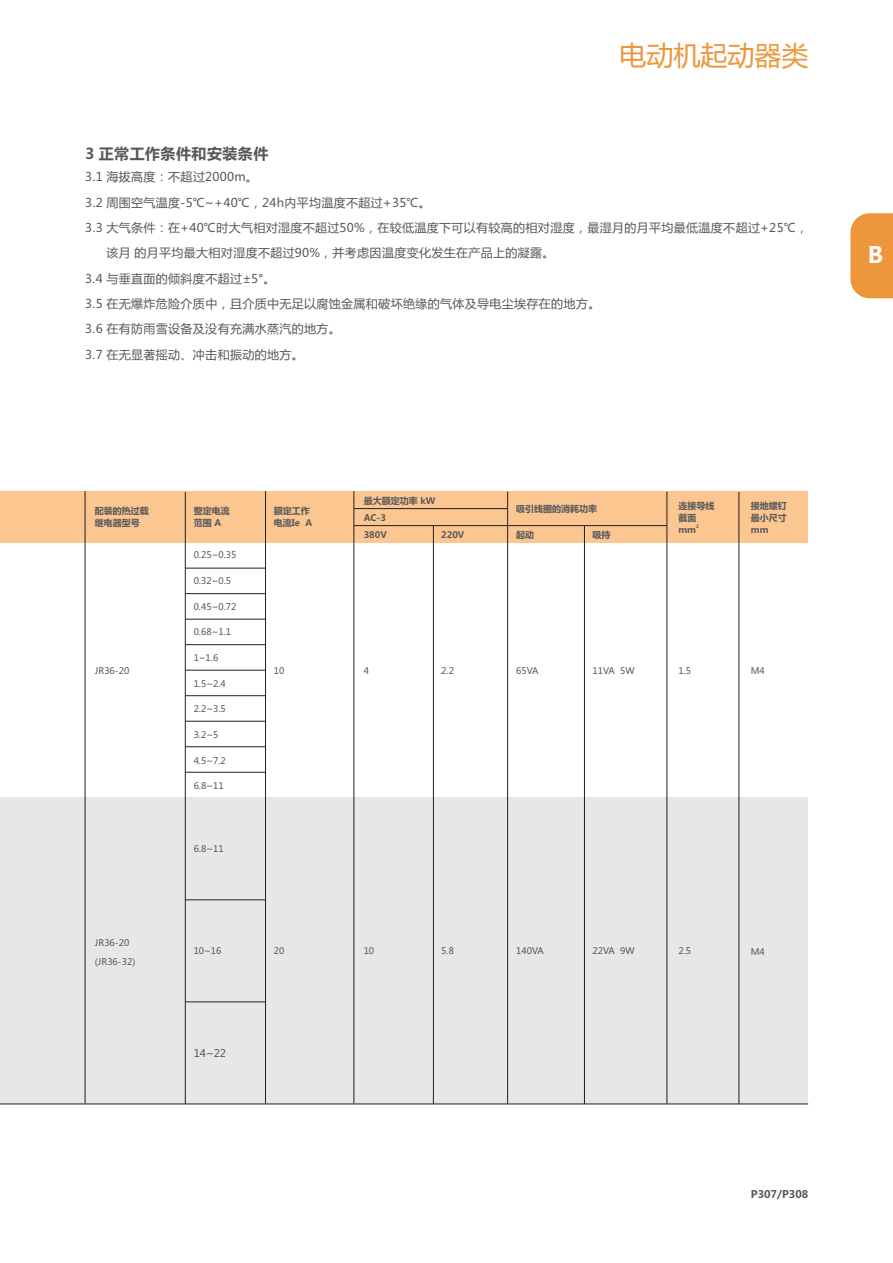
<style>
.page{position:relative;width:893px;height:1263px;background:#fff}
.page>*{position:absolute;margin:0;border:0;box-sizing:border-box;transform-origin:0 0}
.t1{font:27px "Microsoft Ya Hei";color:#ed963b}
.t2{font:700 22.5px "Microsoft Ya Hei";color:#fff}
.t3{font:700 15px "Microsoft Ya Hei";letter-spacing:.03em;color:#57585a}
.t4{font:12px "Microsoft Ya Hei";letter-spacing:.03em;color:#57585a}
.t5{font:700 10.5px "Microsoft Ya Hei";color:#57585a}
.t6{font:10.5px "Microsoft Ya Hei";color:#57585a}
.t7{font:9px/19.2px "Microsoft Ya Hei";color:#57585a}
.t8{font:700 9px/11.9px "Microsoft Ya Hei";color:#57585a}
.t9{font:700 4.5px "Microsoft Ya Hei";color:#57585a}
</style>
<div class="page">
<div style="left:0;top:798px;width:808px;height:306px;background:#e6e7e9"></div>
<div style="left:0;top:491px;width:808px;height:51px;background:#fcc691"></div>
<svg style="left:850px;top:213px;width:43px;height:85px;background:#ed9b46"></svg>
<hr style="left:186px;top:568px;width:80px;height:1px;background:#231f20">
<hr style="left:186px;top:593px;width:80px;height:1px;background:#231f20">
<hr style="left:186px;top:619px;width:80px;height:1px;background:#231f20">
<hr style="left:186px;top:644px;width:80px;height:1px;background:#231f20">
<hr style="left:186px;top:670px;width:80px;height:1px;background:#231f20">
<hr style="left:186px;top:695px;width:80px;height:1px;background:#231f20">
<hr style="left:186px;top:721px;width:80px;height:1px;background:#231f20">
<hr style="left:186px;top:746px;width:80px;height:1px;background:#231f20">
<hr style="left:186px;top:772px;width:80px;height:1px;background:#231f20">
<hr style="left:186px;top:899px;width:80px;height:1px;background:#231f20">
<hr style="left:186px;top:1002px;width:80px;height:1px;background:#231f20">
<hr style="left:354px;top:508px;width:154px;height:1px;background:#231f20">
<hr style="left:354px;top:525px;width:313px;height:1px;background:#231f20">
<hr style="left:0;top:1103px;width:808px;height:1px;background:#231f20">
<hr style="left:85px;top:491px;width:1px;height:612px;background:#231f20">
<hr style="left:185px;top:492px;width:1px;height:612px;background:#231f20">
<hr style="left:265px;top:491px;width:1px;height:612px;background:#231f20">
<hr style="left:354px;top:491px;width:1px;height:612px;background:#231f20">
<hr style="left:433px;top:525px;width:1px;height:579px;background:#231f20">
<hr style="left:507px;top:491px;width:1px;height:613px;background:#231f20">
<hr style="left:584px;top:526px;width:1px;height:578px;background:#231f20">
<hr style="left:667px;top:491px;width:1px;height:613px;background:#231f20">
<hr style="left:739px;top:492px;width:1px;height:612px;background:#231f20">
<p class="t3" style="left:85px;top:147px;width:185px">3 正常工作条件和安装条件</p>
<h1 class="t1" style="left:620px;top:43px;width:190px">电动机起动器类</h1>
<p class="t4" style="left:85px;top:171px;width:174px">3.1 海拔高度：不超过2000m。</p>
<p class="t4" style="left:85px;top:197px;width:347px">3.2 周围空气温度-5℃~+40℃，24h内平均温度不超过+35℃。</p>
<p class="t4" style="left:85px;top:222px;width:724px">3.3 大气条件：在+40℃时大气相对湿度不超过50%，在较低温度下可以有较高的相对湿度，最湿月的月平均最低温度不超过+25℃，</p>
<p class="t4" style="left:107px;top:247px;width:449px">该月 的月平均最大相对湿度不超过90%，并考虑因温度变化发生在产品上的凝露。</p>
<p class="t4" style="left:85px;top:273px;width:192px">3.4 与垂直面的倾斜度不超过±5°。</p>
<p class="t4" style="left:85px;top:298px;width:517px">3.5 在无爆炸危险介质中，且介质中无足以腐蚀金属和破坏绝缘的气体及导电尘埃存在的地方。</p>
<p class="t4" style="left:85px;top:323px;width:257px">3.6 在有防雨雪设备及没有充满水蒸汽的地方。</p>
<p class="t4" style="left:85px;top:349px;width:220px">3.7 在无显著摇动、冲击和振动的地方。</p>
<p class="t8" style="left:95px;top:506px;width:56px">配装的热过载继电器型号</p>
<p class="t8" style="left:194px;top:506px;width:37px">整定电流范围 A</p>
<p class="t8" style="left:364px;top:493px;width:73px;line-height:17px">最大额定功率 kW<br>AC-3<br>380V</p>
<p class="t8" style="left:678px;top:500px;width:37px">连接导线截面</p>
<p class="t9" style="left:696px;top:525px;width:4px">2</p>
<p class="t8" style="left:678px;top:524px;width:19px">mm</p>
<p class="t8" style="left:274px;top:506px;width:40px">额定工作电流Ie A</p>
<p class="t8" style="left:751px;top:501px;width:37px;text-align:justify">接地螺钉最小尺寸mm</p>
<p class="t8" style="left:516px;top:504px;width:82px">吸引线圈的消耗功率</p>
<p class="t8" style="left:516px;top:529px;width:19px">起动</p>
<p class="t8" style="left:592px;top:529px;width:19px">吸持</p>
<p class="t8" style="left:441px;top:529px;width:25px">220V</p>
<p class="t7" style="left:95px;top:662px;width:36px">JR36-20</p>
<p class="t7" style="left:95px;top:933px;width:42px">JR36-20 (JR36-32)</p>
<p class="t7" style="left:194px;top:546px;width:44px">0.25~0.35</p>
<p class="t7" style="left:194px;top:572px;width:39px">0.32~0.5</p>
<p class="t7" style="left:194px;top:597px;width:44px">0.45~0.72</p>
<p class="t7" style="left:194px;top:623px;width:39px">0.68~1.1</p>
<p class="t7" style="left:194px;top:649px;width:26px">1~1.6</p>
<p class="t7" style="left:194px;top:674px;width:34px">1.5~2.4</p>
<p class="t7" style="left:194px;top:700px;width:34px">2.2~3.5</p>
<p class="t7" style="left:194px;top:726px;width:26px">3.2~5</p>
<p class="t7" style="left:194px;top:752px;width:34px">4.5~7.2</p>
<p class="t7" style="left:194px;top:777px;width:31px">6.8~11</p>
<p class="t7" style="left:194px;top:840px;width:31px">6.8~11</p>
<p class="t7" style="left:194px;top:942px;width:29px">10~16</p>
<p class="t6" style="left:194px;top:1048px;width:34px">14~22</p>
<p class="t7" style="left:274px;top:662px;width:12px">10</p>
<p class="t7" style="left:274px;top:942px;width:12px">20</p>
<p class="t7" style="left:364px;top:662px;width:7px">4</p>
<p class="t7" style="left:441px;top:662px;width:14px">2.2</p>
<p class="t7" style="left:516px;top:662px;width:24px">65VA</p>
<p class="t7" style="left:592px;top:662px;width:44px">11VA 5W</p>
<p class="t7" style="left:678px;top:662px;width:14px">1.5</p>
<p class="t7" style="left:751px;top:662px;width:16px">M4</p>
<p class="t7" style="left:364px;top:942px;width:12px">10</p>
<p class="t7" style="left:441px;top:942px;width:14px">5.8</p>
<p class="t7" style="left:516px;top:942px;width:29px">140VA</p>
<p class="t7" style="left:592px;top:942px;width:44px">22VA 9W</p>
<p class="t7" style="left:678px;top:942px;width:14px">2.5</p>
<p class="t7" style="left:751px;top:943px;width:16px">M4</p>
<p class="t5" style="left:751px;top:1189px;width:59px">P307/P308</p>
<h2 class="t2" style="left:868px;top:245px;width:17px">B</h2>
</div>
